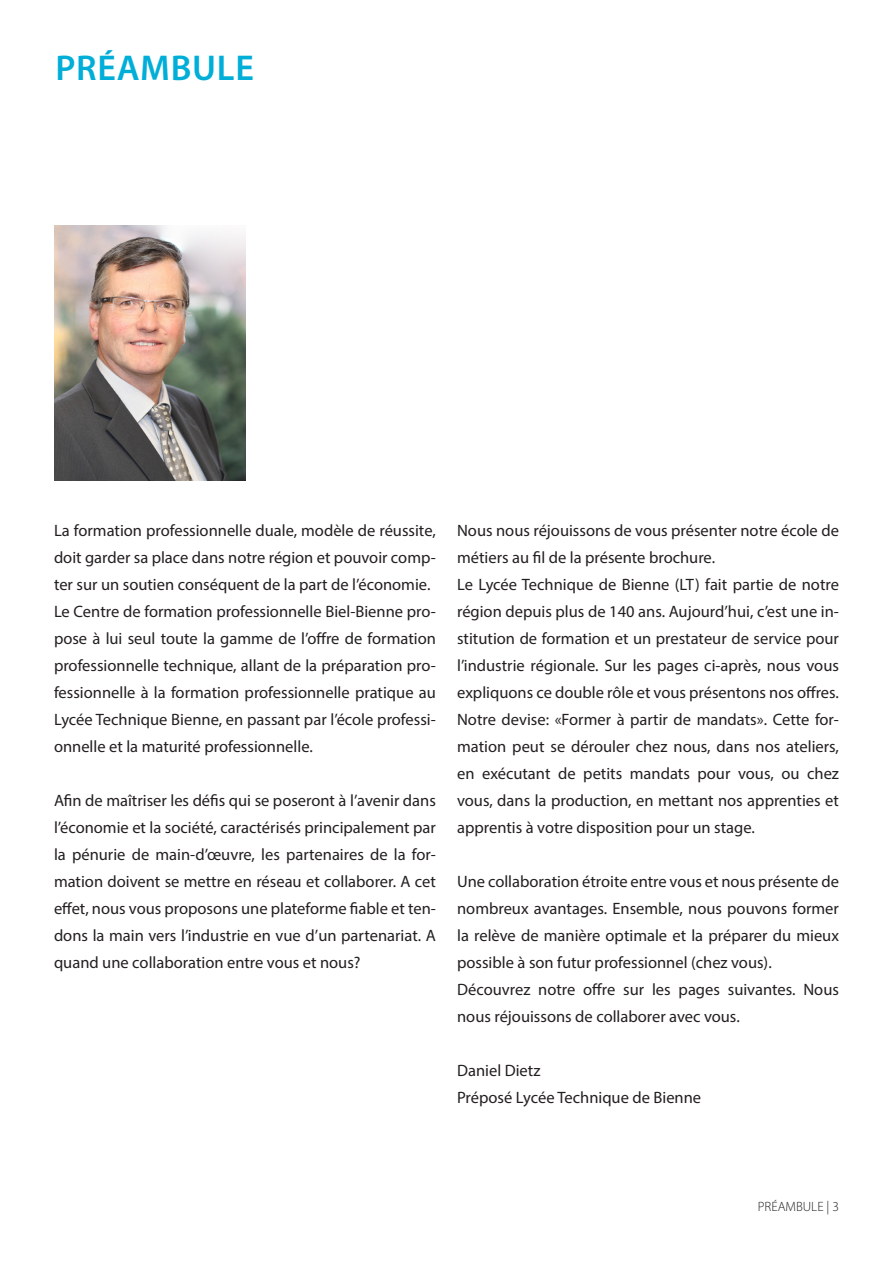
<style>
.page{position:relative;width:893px;height:1263px;background:#fff}
.page>*{position:absolute;margin:0;border:0;box-sizing:border-box;transform-origin:0 0}
.Titel{font:600 36px "Myriad Pro";letter-spacing:.02em;color:#00aed8}
.Fliesstext{font:16.5px/27px "Myriad Pro";color:#231f20;text-align:justify}
.Fusszahl_Rechts{font:300 13.5px "Myriad Pro";color:#231f20}
</style>
<div class="page">
<img style="left:54px;top:225px;width:191px;height:255px">
<p class="Titel" style="left:55px;top:45px;width:200px">PRÉAMBULE</p>
<p class="Fliesstext" style="left:54px;top:517px;width:383px">La formation professionnelle duale, modèle de réussite, doit garder sa place dans notre région et pouvoir comp&shy;ter sur un soutien conséquent de la part de l’économie.</p>
<p class="Fliesstext" style="left:54px;top:598px;width:383px">Le Centre de formation professionnelle Biel-Bienne pro&shy;pose à lui seul toute la gamme de l’offre de formation professionnelle technique, allant de la préparation pro&shy;fessionnelle à la formation professionnelle pratique au Lycée Technique Bienne, en passant par l’école professi&shy;onnelle et la maturité professionnelle.</p>
<p class="Fliesstext" style="left:54px;top:787px;width:383px">Afin de maîtriser les défis qui se poseront à l’avenir dans l’économie et la société, caractérisés principalement par la pénurie de main-d’œuvre, les partenaires de la for&shy;mation doivent se mettre en réseau et collaborer. A cet effet, nous vous proposons une plateforme fiable et ten&shy;dons la main vers l’industrie en vue d’un partenariat. A quand une collaboration entre vous et nous?</p>
<p class="Fliesstext" style="left:457px;top:517px;width:383px">Nous nous réjouissons de vous présenter notre école de métiers au fil de la présente brochure.</p>
<p class="Fliesstext" style="left:457px;top:571px;width:383px">Le Lycée Technique de Bienne (LT) fait partie de notre région depuis plus de 140 ans. Aujourd’hui, c’est une in&shy;stitution de formation et un prestateur de service pour l’industrie régionale. Sur les pages ci-après, nous vous expliquons ce double rôle et vous présentons nos offres.</p>
<p class="Fliesstext" style="left:457px;top:706px;width:383px">Notre devise: «Former à partir de mandats». Cette for&shy;mation peut se dérouler chez nous, dans nos ateliers, en exécutant de petits mandats pour vous, ou chez vous, dans la production, en mettant nos apprenties et apprentis à votre disposition pour un stage.</p>
<p class="Fliesstext" style="left:457px;top:868px;width:383px">Une collaboration étroite entre vous et nous présente de nombreux avantages. Ensemble, nous pouvons former la relève de manière optimale et la préparer du mieux possible à son futur professionnel (chez vous).</p>
<p class="Fliesstext" style="left:457px;top:976px;width:383px">Découvrez notre offre sur les pages suivantes. Nous nous réjouissons de collaborer avec vous.</p>
<p class="Fliesstext" style="left:457px;top:1057px;width:85px">Daniel Dietz</p>
<p class="Fliesstext" style="left:457px;top:1084px;width:246px">Préposé Lycée Technique de Bienne</p>
<p class="Fusszahl_Rechts" style="left:758px;top:1198px;width:83px">PRÉAMBULE | 3</p>
</div>
